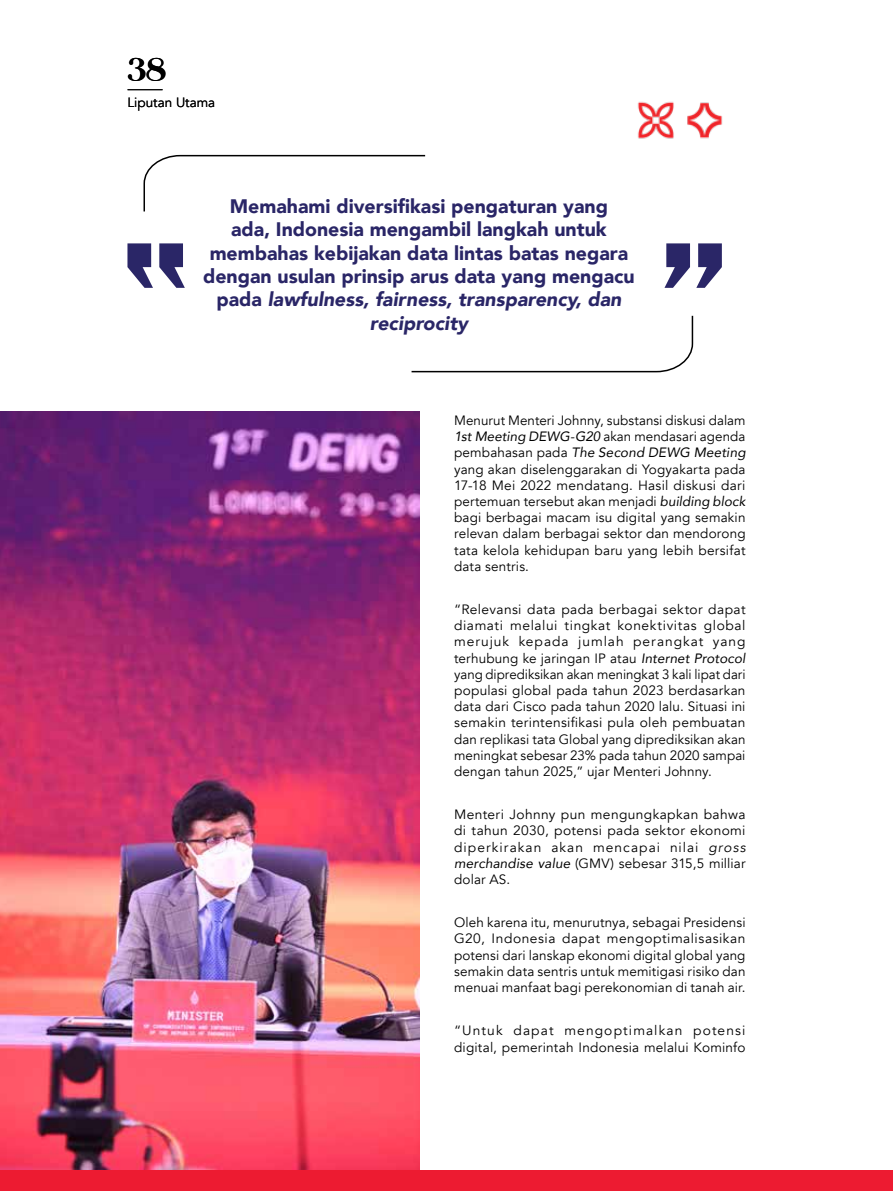
<style>
.page{position:relative;width:893px;height:1191px;background:#fff}
.page>*{position:absolute;margin:0;border:0;box-sizing:border-box;transform-origin:0 0}
.t1{font:37.5px "Chapaza";color:#000}
.t2{font:900 19.5px/23.4px "Avenir";color:#2a2667;text-align:center}
.t3{font:13.5px/16.2px "Avenir";letter-spacing:.015em;color:#000;text-align:justify}
.s1{font-style:italic}
</style>
<div class="page">
<img style="left:0;top:411px;width:419px;height:759px">
<hr style="left:128px;top:89px;width:35px;height:1px;background:#000">
<div style="left:0;top:1170px;width:893px;height:21px;background:#ed1b31"></div>
<svg style="left:127px;top:243px;width:26px;height:45px"></svg>
<svg style="left:159px;top:243px;width:26px;height:45px"></svg>
<svg style="left:696px;top:243px;width:26px;height:45px"></svg>
<svg style="left:664px;top:243px;width:26px;height:45px"></svg>
<svg style="left:143px;top:154px;width:283px;height:58px"></svg>
<svg style="left:411px;top:315px;width:283px;height:58px"></svg>
<img style="left:637px;top:101px;width:86px;height:38px">
<h1 class="t1" style="left:128px;top:46px;width:40px">38</h1>
<p class="t3" style="left:128px;top:95px;width:89px">Liputan Utama</p>
<h2 class="t2" style="left:203px;top:194px;width:433px">Memahami diversifikasi pengaturan yang<br>ada, Indonesia mengambil langkah untuk membahas kebijakan data lintas batas negara dengan usulan prinsip arus data yang mengacu pada <span class="s1">lawfulness, fairness, transparency, dan reciprocity</span></h2>
<p class="t3" style="left:454px;top:412px;width:293px">Menurut Menteri Johnny, substansi diskusi dalam <span class="s1">1st Meeting DEWG-G20</span> akan mendasari agenda pembahasan pada <span class="s1">The Second DEWG Meeting </span>yang akan diselenggarakan di Yogyakarta pada 17-18 Mei 2022 mendatang. Hasil diskusi dari pertemuan tersebut akan menjadi <span class="s1">building block </span>bagi berbagai macam isu digital yang semakin relevan dalam berbagai sektor dan mendorong tata kelola kehidupan baru yang lebih bersifat data sentris.</p>
<p class="t3" style="left:454px;top:601px;width:293px">“Relevansi data pada berbagai sektor dapat diamati melalui tingkat konektivitas global merujuk kepada jumlah perangkat yang terhubung ke jaringan IP atau <span class="s1">Internet Protocol </span>yang diprediksikan akan meningkat 3 kali lipat dari populasi global pada tahun 2023 berdasarkan data dari Cisco pada tahun 2020 lalu. Situasi ini semakin terintensifikasi pula oleh pembuatan dan replikasi tata Global yang diprediksikan akan meningkat sebesar 23% pada tahun 2020 sampai dengan tahun 2025,” ujar Menteri Johnny.</p>
<p class="t3" style="left:454px;top:806px;width:293px">Menteri Johnny pun mengungkapkan bahwa di tahun 2030, potensi pada sektor ekonomi diperkirakan akan mencapai nilai <span class="s1">gross </span><span class="s1">merchandise value</span> (GMV) sebesar 315,5 milliar dolar AS.</p>
<p class="t3" style="left:454px;top:914px;width:293px">Oleh karena itu, menurutnya, sebagai Presidensi G20, Indonesia dapat mengoptimalisasikan potensi dari lanskap ekonomi digital global yang semakin data sentris untuk memitigasi risiko dan menuai manfaat bagi perekonomian di tanah air.</p>
<p class="t3" style="left:454px;top:1022px;width:293px">“Untuk dapat mengoptimalkan potensi digital, pemerintah Indonesia melalui Kominfo</p>
</div>
